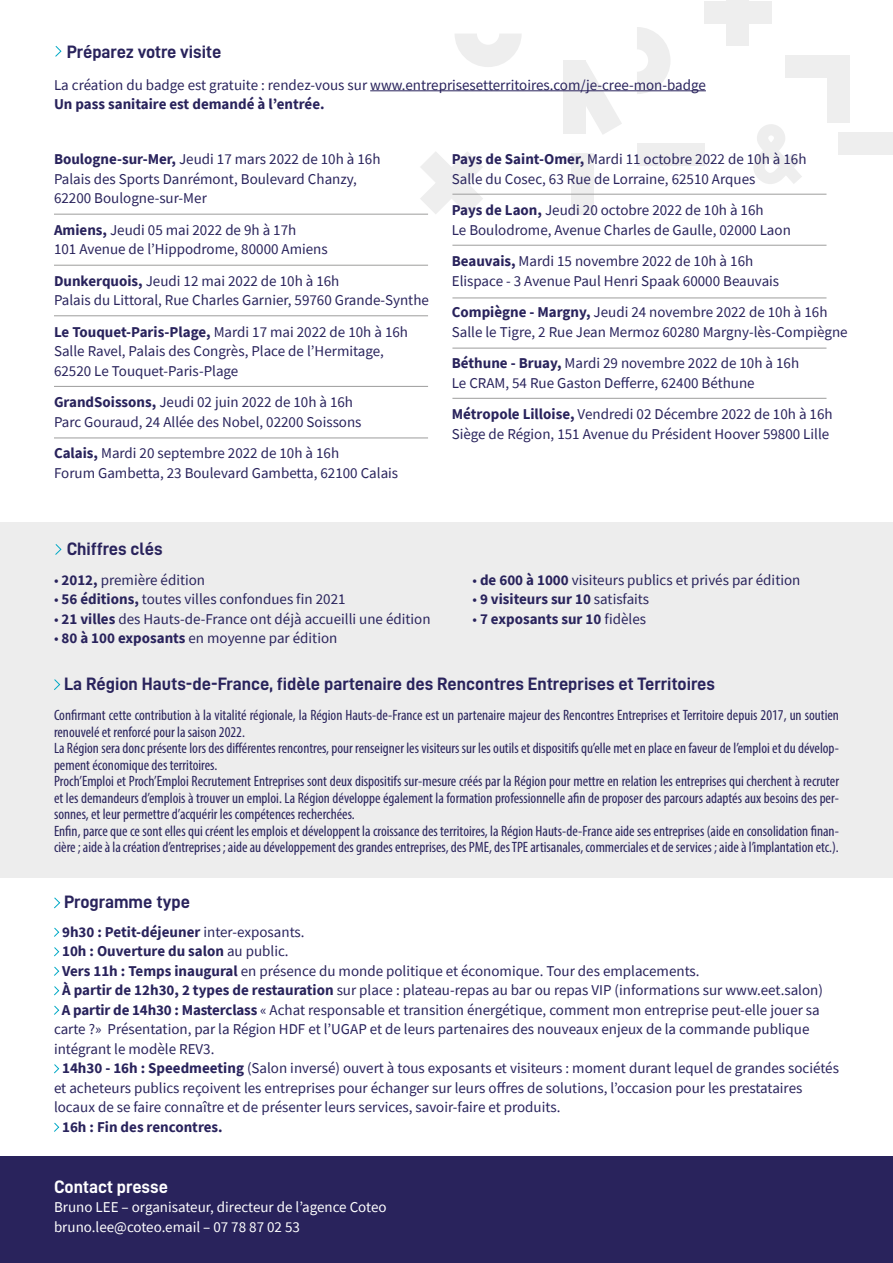
<style>
.page{position:relative;width:893px;height:1263px;background:#fff}
.page>*{position:absolute;margin:0;border:0;box-sizing:border-box;transform-origin:0 0}
.t1{font:18px "D DIN Bold";color:#29235c}
.t2{font:18px "D DIN Bold";color:#fff}
.t3{font:15px/19.5px "Source Sans Pro";color:#29235c}
.t4{font:condensed 15px/16.5px "Myriad Pro";color:#29235c}
.t5{font:700 15px "Source Sans Pro";color:#29235c}
.t6{font:15px/19.5px "Source Sans Pro";color:#fff}
.s1{font-weight:700}
.s2{font-weight:400}
</style>
<div class="page">
<div style="left:0;top:522px;width:893px;height:356px;background:#ededed"></div>
<div style="left:637px;top:143px;width:67px;height:22px;background:#eee"></div>
<div style="left:839px;top:133px;width:54px;height:22px;background:#eee"></div>
<div style="left:572px;top:153px;width:22px;height:62px;background:#eee"></div>
<svg style="left:420px;top:152px;width:63px;height:62px"></svg>
<div style="left:563px;top:61px;width:23px;height:73px;background:#eee"></div>
<div style="left:827px;top:56px;width:23px;height:67px;background:#eee"></div>
<div style="left:786px;top:56px;width:64px;height:22px;background:#eee"></div>
<svg style="left:637px;top:27px;width:33px;height:67px"></svg>
<svg style="left:455px;top:34px;width:67px;height:33px"></svg>
<svg style="left:566px;top:62px;width:56px;height:72px"></svg>
<svg style="left:753px;top:124px;width:49px;height:60px"></svg>
<div style="left:726px;top:0;width:23px;height:46px;background:#eee"></div>
<div style="left:704px;top:1px;width:67px;height:22px;background:#eee"></div>
<div style="left:0;top:1157px;width:893px;height:106px;background:#29235c"></div>
<hr style="left:370px;top:90px;width:336px;height:1px;background:#29235c">
<svg style="left:54px;top:679px;width:7px;height:11px"></svg>
<svg style="left:54px;top:897px;width:7px;height:12px"></svg>
<svg style="left:54px;top:927px;width:6px;height:10px"></svg>
<svg style="left:54px;top:947px;width:6px;height:10px"></svg>
<svg style="left:54px;top:966px;width:6px;height:10px"></svg>
<svg style="left:54px;top:986px;width:6px;height:10px"></svg>
<svg style="left:54px;top:1005px;width:6px;height:10px"></svg>
<svg style="left:54px;top:1064px;width:6px;height:10px"></svg>
<svg style="left:54px;top:1122px;width:6px;height:10px"></svg>
<svg style="left:55px;top:46px;width:7px;height:11px"></svg>
<svg style="left:55px;top:544px;width:7px;height:11px"></svg>
<hr style="left:54px;top:214px;width:374px;height:1px;background:#9d9d9c">
<hr style="left:452px;top:194px;width:374px;height:1px;background:#9d9d9c">
<hr style="left:452px;top:245px;width:374px;height:1px;background:#9d9d9c">
<hr style="left:452px;top:298px;width:374px;height:1px;background:#9d9d9c">
<hr style="left:452px;top:348px;width:374px;height:1px;background:#9d9d9c">
<hr style="left:452px;top:398px;width:374px;height:1px;background:#9d9d9c">
<hr style="left:54px;top:265px;width:374px;height:1px;background:#9d9d9c">
<hr style="left:54px;top:315px;width:374px;height:1px;background:#9d9d9c">
<hr style="left:54px;top:386px;width:374px;height:1px;background:#9d9d9c">
<hr style="left:54px;top:438px;width:374px;height:1px;background:#9d9d9c">
<p class="t1" style="left:67px;top:42px;width:156px">Préparez votre visite</p>
<p class="t3" style="left:54px;top:75px;width:653px">La création du badge est gratuite : rendez-vous sur www.entreprisesetterritoires.com/je-cree-mon-badge</p>
<p class="t5" style="left:54px;top:94px;width:272px">Un pass sanitaire est demandé à l’entrée.</p>
<p class="t3" style="left:54px;top:150px;width:328px"><span class="s1">Boulogne-sur-Mer,</span> Jeudi 17 mars 2022 de 10h à 16h<br>Palais des Sports Danrémont, Boulevard Chanzy,<br>62200 Boulogne-sur-Mer</p>
<p class="t3" style="left:54px;top:220px;width:275px"><span class="s1">Amiens,</span> Jeudi 05 mai 2022 de 9h à 17h<br>101 Avenue de l’Hippodrome, 80000 Amiens</p>
<p class="t3" style="left:54px;top:271px;width:376px"><span class="s1">Dunkerquois,</span> Jeudi 12 mai 2022 de 10h à 16h<br>Palais du Littoral, Rue Charles Garnier, 59760 Grande-Synthe</p>
<p class="t3" style="left:54px;top:322px;width:356px"><span class="s1">Le Touquet-Paris-Plage,</span> Mardi 17 mai 2022 de 10h à 16h<br>Salle Ravel, Palais des Congrès, Place de l’Hermitage,<br>62520 Le Touquet-Paris-Plage</p>
<p class="t3" style="left:54px;top:393px;width:309px"><span class="s1">GrandSoissons,</span> Jeudi 02 juin 2022 de 10h à 16h<br>Parc Gouraud, 24 Allée des Nobel, 02200 Soissons</p>
<p class="t3" style="left:54px;top:444px;width:346px"><span class="s1">Calais,</span> Mardi 20 septembre 2022 de 10h à 16h<br>Forum Gambetta, 23 Boulevard Gambetta, 62100 Calais</p>
<p class="t3" style="left:452px;top:150px;width:356px"><span class="s1">Pays de Saint-Omer,</span> Mardi 11 octobre 2022 de 10h à 16h<br>Salle du Cosec, 63 Rue de Lorraine, 62510 Arques</p>
<p class="t3" style="left:452px;top:201px;width:341px"><span class="s1">Pays de Laon,</span> Jeudi 20 octobre 2022 de 10h à 16h<br>Le Boulodrome, Avenue Charles de Gaulle, 02000 Laon</p>
<p class="t3" style="left:452px;top:252px;width:329px"><span class="s1">Beauvais,</span> Mardi 15 novembre 2022 de 10h à 16h<br>Elispace - 3 Avenue Paul Henri Spaak 60000 Beauvais</p>
<p class="t3" style="left:452px;top:303px;width:397px"><span class="s1">Compiègne - Margny,</span> Jeudi 24 novembre 2022 de 10h à 16h<br>Salle le Tigre, 2 Rue Jean Mermoz 60280 Margny-lès-Compiègne</p>
<p class="t3" style="left:452px;top:354px;width:349px"><span class="s1">Béthune - Bruay,</span> Mardi 29 novembre 2022 de 10h à 16h<br>Le CRAM, 54 Rue Gaston Defferre, 62400 Béthune</p>
<p class="t3" style="left:452px;top:405px;width:382px"><span class="s1">Métropole Lilloise,</span> Vendredi 02 Décembre 2022 de 10h à 16h<br>Siège de Région, 151 Avenue du Président Hoover 59800 Lille</p>
<p class="t1" style="left:67px;top:539px;width:97px">Chiffres clés</p>
<p class="t3" style="left:54px;top:570px;width:153px">• <span class="s1">2012,</span> première édition</p>
<p class="t3" style="left:54px;top:590px;width:293px">• <span class="s1">56 éditions,</span> toutes villes confondues fin 2021</p>
<p class="t3" style="left:54px;top:609px;width:378px">• <span class="s1">21 villes</span> des Hauts-de-France ont déjà accueilli une édition</p>
<p class="t3" style="left:54px;top:629px;width:285px">• <span class="s1">80 à 100 exposants</span> en moyenne par édition</p>
<p class="t3" style="left:472px;top:570px;width:329px">• <span class="s1">de 600 à 1000</span> visiteurs publics et privés par édition</p>
<p class="t5" style="left:472px;top:589px;width:178px"><span class="s2">•</span> 9 visiteurs sur 10 <span class="s2">satisfaits</span></p>
<p class="t5" style="left:472px;top:609px;width:175px"><span class="s2">•</span> 7 exposants sur 10 <span class="s2">fidèles</span></p>
<p class="t1" style="left:64px;top:674px;width:652px">La Région Hauts-de-France, fidèle partenaire des Rencontres Entreprises et Territoires</p>
<p class="t4" style="left:54px;top:707px;width:786px">Confirmant cette contribution à la vitalité régionale, la Région Hauts-de-France est un partenaire majeur des Rencontres Entreprises et Territoire depuis 2017, un soutien renouvelé et renforcé pour la saison 2022.<br>La Région sera donc présente lors des différentes rencontres, pour renseigner les visiteurs sur les outils et dispositifs qu’elle met en place en faveur de l’emploi et du dévelop&shy;pement économique des territoires.<br>Proch’Emploi et Proch’Emploi Recrutement Entreprises sont deux dispositifs sur-mesure créés par la Région pour mettre en relation les entreprises qui cherchent à recruter et les demandeurs d’emplois à trouver un emploi. La Région développe également la formation professionnelle afin de proposer des parcours adaptés aux besoins des per&shy;sonnes, et leur permettre d’acquérir les compétences recherchées.<br>Enfin, parce que ce sont elles qui créent les emplois et développent la croissance des territoires, la Région Hauts-de-France aide ses entreprises (aide en consolidation finan&shy;cière ; aide à la création d’entreprises ; aide au développement des grandes entreprises, des PME, des TPE artisanales, commerciales et de services ; aide à l’implantation etc.).</p>
<p class="t1" style="left:64px;top:892px;width:127px">Programme type</p>
<p class="t5" style="left:62px;top:922px;width:244px">9h30 : Petit-déjeuner <span class="s2">inter-exposants.</span></p>
<p class="t5" style="left:62px;top:941px;width:228px">10h : Ouverture du salon <span class="s2">au public.</span></p>
<p class="t3" style="left:62px;top:961px;width:639px"><span class="s1">Vers 11h : Temps inaugural</span> en présence du monde politique et économique. Tour des emplacements.</p>
<p class="t3" style="left:62px;top:980px;width:762px"><span class="s1">À partir de 12h30, 2 types de restauration</span> sur place : plateau-repas au bar ou repas VIP (informations sur www.eet.salon)</p>
<p class="t3" style="left:62px;top:1000px;width:759px"><span class="s1">A partir de 14h30 : Masterclass</span> « Achat responsable et transition énergétique, comment mon entreprise peut-elle jouer sa</p>
<p class="t3" style="left:54px;top:1019px;width:757px">carte ?» Présentation, par la Région HDF et l’UGAP et de leurs partenaires des nouveaux enjeux de la commande publique</p>
<p class="t3" style="left:54px;top:1039px;width:162px">intégrant le modèle REV3.</p>
<p class="t3" style="left:62px;top:1058px;width:778px"><span class="s1">14h30 - 16h : Speedmeeting</span> (Salon inversé) ouvert à tous exposants et visiteurs : moment durant lequel de grandes sociétés</p>
<p class="t3" style="left:54px;top:1078px;width:750px">et acheteurs publics reçoivent les entreprises pour échanger sur leurs offres de solutions, l’occasion pour les prestataires</p>
<p class="t3" style="left:54px;top:1097px;width:508px">locaux de se faire connaître et de présenter leurs services, savoir-faire et produits.</p>
<p class="t5" style="left:62px;top:1117px;width:162px">16h : Fin des rencontres.</p>
<p class="t2" style="left:54px;top:1177px;width:116px">Contact presse</p>
<p class="t6" style="left:54px;top:1197px;width:334px">Bruno LEE – organisateur, directeur de l’agence Coteo bruno.lee@coteo.email – 07 78 87 02 53</p>
</div>
